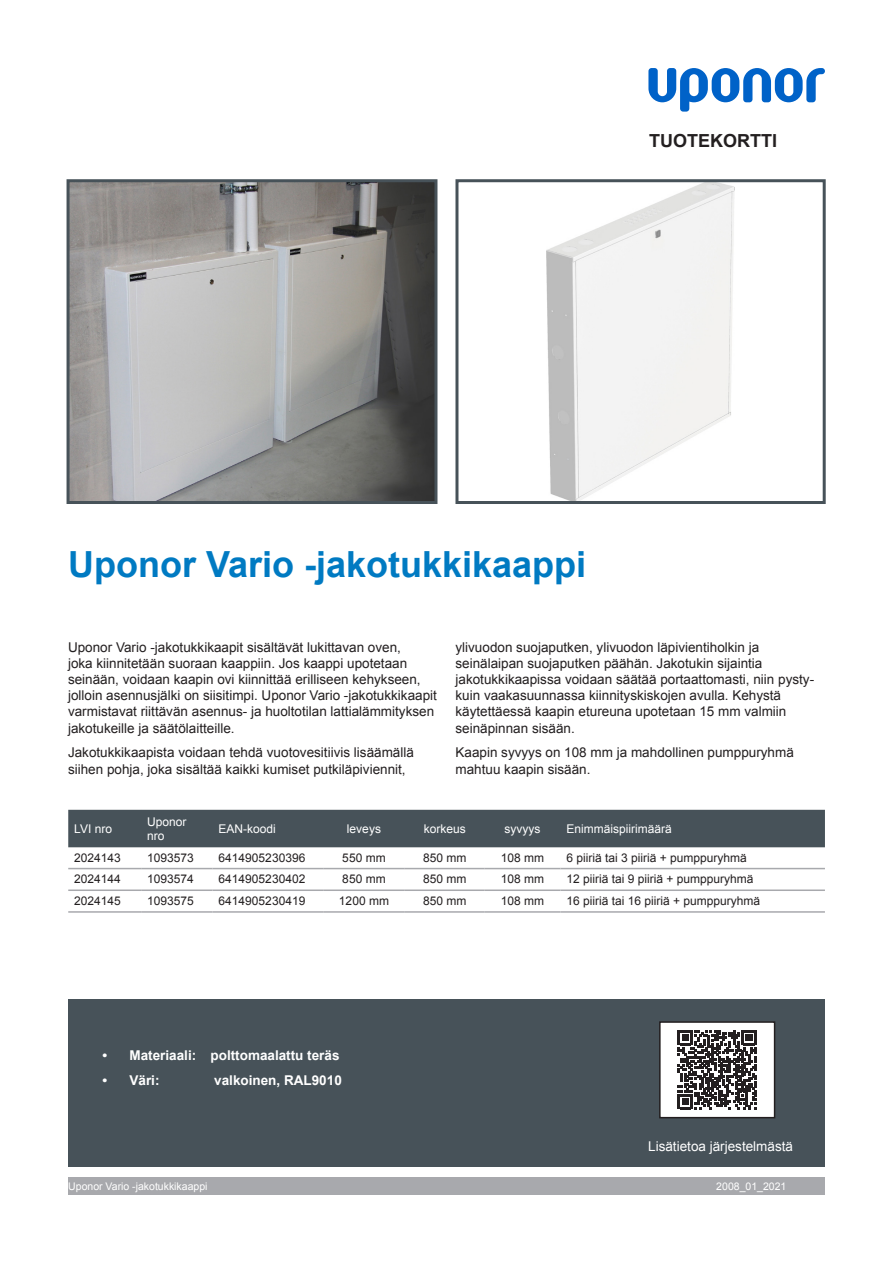
<style>
.page{position:relative;width:893px;height:1263px;background:#fff}
.page>*{position:absolute;margin:0;border:0;box-sizing:border-box;transform-origin:0 0}
.Otsikko{font:700 36px "Arial";color:#007ac2}
.leipis{font:700 18px "Arial";color:#231f20}
.leipis-2{font:13.5px/16.2px "Arial";color:#231f20}
.t1{font:700 13.5px "Arial";color:#fff}
.leipis-3{font:13.5px "Arial";color:#fff}
.leipis-4{font:12px "Arial";color:#231f20}
.leipis-5{font:12px "Arial";color:#fff}
.Arial_5_5_left{font:12px "Arial";color:#231f20}
.Otsikko-2{font:10.5px "Arial";color:#fff}
</style>
<div class="page">
<img style="left:547px;top:183px;width:187px;height:317px">
<div style="left:455px;top:179px;width:371px;height:325px;border:3px solid #475259"></div>
<svg style="left:648px;top:68px;width:177px;height:44px"></svg>
<div style="left:68px;top:999px;width:757px;height:168px;background:#475259"></div>
<div style="left:68px;top:1178px;width:757px;height:17px;background:#a8a9ad"></div>
<img style="left:71px;top:183px;width:362px;height:317px">
<div style="left:67px;top:179px;width:370px;height:325px;border:3px solid #475259"></div>
<div style="left:660px;top:1022px;width:115px;height:96px;background:#fff"></div>
<svg style="left:678px;top:1030px;width:78px;height:79px"></svg>
<div style="left:659px;top:1021px;width:116px;height:97px;border:2px solid #231f20"></div>
<div style="left:68px;top:810px;width:757px;height:37px;background:#475259"></div>
<hr style="left:68px;top:868px;width:73px;height:1px;background:#a8a9ad">
<hr style="left:141px;top:868px;width:72px;height:1px;background:#a8a9ad">
<hr style="left:213px;top:868px;width:110px;height:1px;background:#a8a9ad">
<hr style="left:485px;top:868px;width:75px;height:1px;background:#a8a9ad">
<hr style="left:560px;top:868px;width:265px;height:1px;background:#a8a9ad">
<hr style="left:68px;top:889px;width:73px;height:2px;background:#a8a9ad">
<hr style="left:141px;top:889px;width:72px;height:2px;background:#a8a9ad">
<hr style="left:213px;top:889px;width:110px;height:2px;background:#a8a9ad">
<hr style="left:485px;top:889px;width:75px;height:2px;background:#a8a9ad">
<hr style="left:560px;top:889px;width:265px;height:2px;background:#a8a9ad">
<hr style="left:68px;top:911px;width:73px;height:2px;background:#a8a9ad">
<hr style="left:141px;top:911px;width:72px;height:2px;background:#a8a9ad">
<hr style="left:213px;top:911px;width:110px;height:2px;background:#a8a9ad">
<hr style="left:485px;top:911px;width:75px;height:2px;background:#a8a9ad">
<hr style="left:560px;top:911px;width:265px;height:2px;background:#a8a9ad">
<hr style="left:323px;top:868px;width:82px;height:1px;background:#a8a9ad">
<hr style="left:405px;top:868px;width:80px;height:1px;background:#a8a9ad">
<hr style="left:323px;top:889px;width:82px;height:2px;background:#a8a9ad">
<hr style="left:405px;top:889px;width:80px;height:2px;background:#a8a9ad">
<hr style="left:323px;top:911px;width:82px;height:2px;background:#a8a9ad">
<hr style="left:405px;top:911px;width:80px;height:2px;background:#a8a9ad">
<p class="leipis" style="left:649px;top:128px;width:129px">TUOTEKORTTI</p>
<p class="Otsikko" style="left:68px;top:540px;width:520px">Uponor Vario -jakotukkikaappi</p>
<p class="leipis-2" style="left:68px;top:639px;width:370px">Uponor Vario -jakotukkikaapit sisältävät lukittavan oven,<br>joka kiinnitetään suoraan kaappiin. Jos kaappi upotetaan seinään, voidaan kaapin ovi kiinnittää erilliseen kehykseen, jolloin asennusjälki on siisitimpi. Uponor Vario -jakotukkikaapit varmistavat riittävän asennus- ja huoltotilan lattialämmityksen jakotukeille ja säätölaitteille.</p>
<p class="leipis-2" style="left:68px;top:745px;width:347px">Jakotukkikaapista voidaan tehdä vuotovesitiivis lisäämällä siihen pohja, joka sisältää kaikki kumiset putkiläpiviennit,</p>
<p class="leipis-2" style="left:455px;top:639px;width:360px">ylivuodon suojaputken, ylivuodon läpivientiholkin ja seinälaipan suojaputken päähän. Jakotukin sijaintia jakotukkikaapissa voidaan säätää portaattomasti, niin pysty&shy;kuin vaakasuunnassa kiinnityskiskojen avulla. Kehystä käytettäessä kaapin etureuna upotetaan 15 mm valmiin seinäpinnan sisään.</p>
<p class="leipis-2" style="left:455px;top:745px;width:340px">Kaapin syvyys on 108 mm ja mahdollinen pumppuryhmä mahtuu kaapin sisään.</p>
<p class="leipis-5" style="left:74px;top:821px;width:39px">LVI nro</p>
<p class="leipis-5" style="left:147px;top:814px;width:41px">Uponor</p>
<p class="leipis-5" style="left:147px;top:828px;width:19px">nro</p>
<p class="leipis-5" style="left:219px;top:821px;width:59px">EAN-koodi</p>
<p class="leipis-5" style="left:347px;top:821px;width:36px">leveys</p>
<p class="leipis-5" style="left:424px;top:821px;width:44px">korkeus</p>
<p class="leipis-5" style="left:505px;top:821px;width:37px">syvyys</p>
<p class="leipis-5" style="left:566px;top:821px;width:107px">Enimmäispiirimäärä</p>
<p class="leipis-4" style="left:74px;top:850px;width:48px">2024143</p>
<p class="leipis-4" style="left:147px;top:850px;width:48px">1093573</p>
<p class="leipis-4" style="left:219px;top:850px;width:88px">6414905230396</p>
<p class="Arial_5_5_left" style="left:342px;top:850px;width:45px">550 mm</p>
<p class="leipis-4" style="left:423px;top:850px;width:45px">850 mm</p>
<p class="leipis-4" style="left:501px;top:850px;width:45px">108 mm</p>
<p class="leipis-4" style="left:566px;top:850px;width:182px">6 piiriä tai 3 piiriä + pumppuryhmä</p>
<p class="leipis-4" style="left:74px;top:871px;width:48px">2024144</p>
<p class="leipis-4" style="left:147px;top:871px;width:48px">1093574</p>
<p class="leipis-4" style="left:219px;top:871px;width:88px">6414905230402</p>
<p class="Arial_5_5_left" style="left:342px;top:871px;width:45px">850 mm</p>
<p class="leipis-4" style="left:423px;top:871px;width:45px">850 mm</p>
<p class="leipis-4" style="left:501px;top:871px;width:45px">108 mm</p>
<p class="leipis-4" style="left:566px;top:871px;width:189px">12 piiriä tai 9 piiriä + pumppuryhmä</p>
<p class="leipis-4" style="left:74px;top:893px;width:48px">2024145</p>
<p class="leipis-4" style="left:147px;top:893px;width:48px">1093575</p>
<p class="leipis-4" style="left:219px;top:893px;width:88px">6414905230419</p>
<p class="Arial_5_5_left" style="left:339px;top:893px;width:52px">1200 mm</p>
<p class="leipis-4" style="left:423px;top:893px;width:45px">850 mm</p>
<p class="leipis-4" style="left:501px;top:893px;width:45px">108 mm</p>
<p class="leipis-4" style="left:566px;top:893px;width:195px">16 piiriä tai 16 piiriä + pumppuryhmä</p>
<p class="t1" style="left:103px;top:1047px;width:239px">• Materiaali: polttomaalattu teräs</p>
<p class="t1" style="left:103px;top:1071px;width:59px">• Väri:</p>
<p class="t1" style="left:214px;top:1071px;width:129px">valkoinen, RAL9010</p>
<p class="leipis-3" style="left:648px;top:1137px;width:146px">Lisätietoa järjestelmästä</p>
<p class="Otsikko-2" style="left:68px;top:1180px;width:141px">Uponor Vario -jakotukkikaappi</p>
<p class="Otsikko-2" style="left:716px;top:1180px;width:72px">2008_01_2021</p>
</div>
